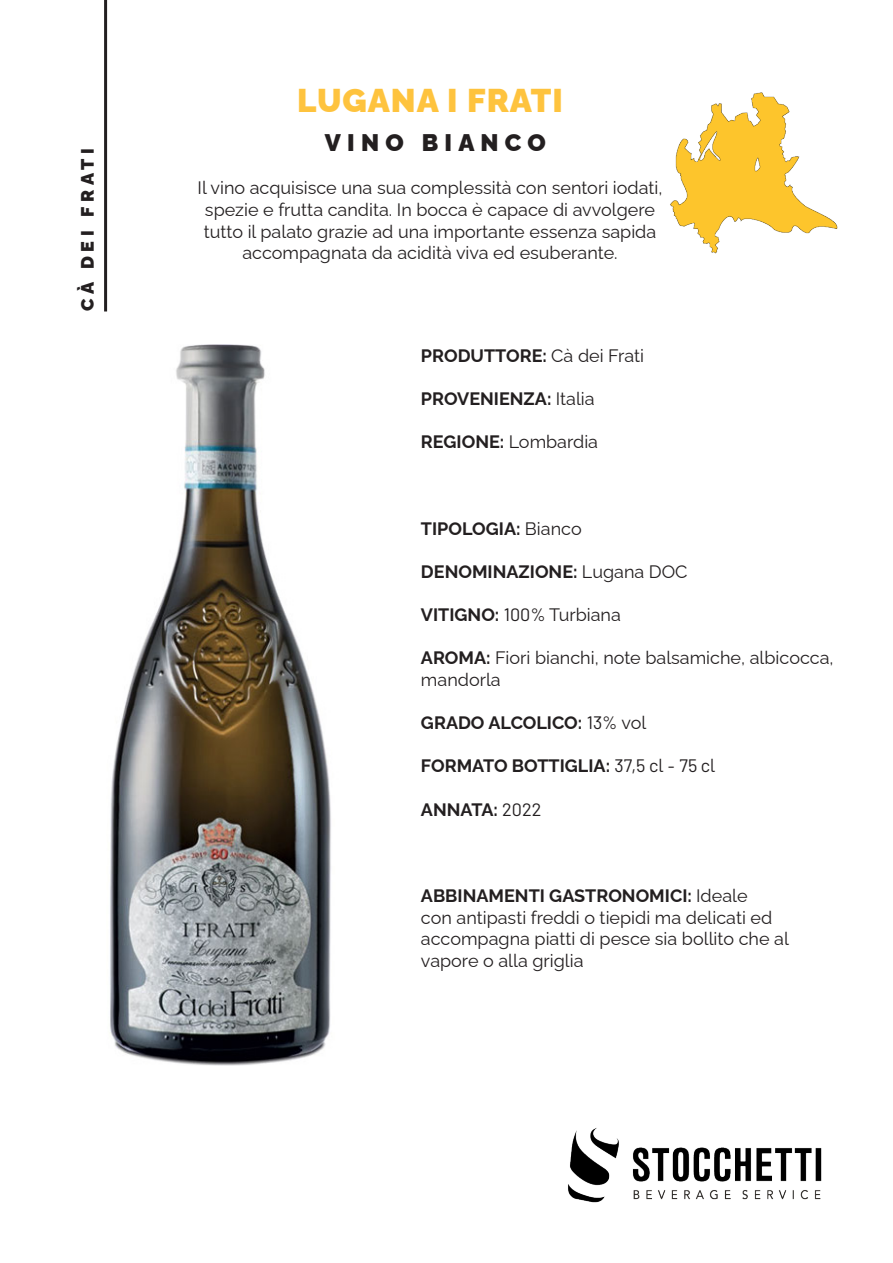
<style>
.page{position:relative;width:893px;height:1263px;background:#fff}
.page>*{position:absolute;margin:0;border:0;box-sizing:border-box;transform-origin:0 0}
.t1{font:900 33px "Raleway";letter-spacing:.03em;color:#fec33e}
.t2{font:900 24px "Raleway";letter-spacing:.26em;color:#231f20}
.t3{font:18px/21.6px "Raleway";color:#231f20}
.t4{font:700 18px "Raleway";color:#231f20}
.t5{font:900 18px "Raleway";letter-spacing:.26em;color:#231f20}
.s1{font-weight:400}
.s2{font-weight:700}
.s3{font-family:"Barlow";font-weight:400}
</style>
<div class="page">
<img style="left:568px;top:1128px;width:254px;height:75px">
<img style="left:110px;top:345px;width:221px;height:720px">
<hr style="left:104px;top:0;width:3px;height:311px;background:#231f20">
<img style="left:670px;top:92px;width:168px;height:162px">
<p class="t5" style="left:73px;top:311px;width:164px;rotate:-90deg">CÀ DEI FRATI</p>
<p class="t1" style="left:297px;top:74px;width:267px">LUGANA I FRATI</p>
<p class="t2" style="left:325px;top:124px;width:222px">VINO BIANCO</p>
<p class="t3" style="left:198px;top:175px;width:466px;text-align:center">Il vino acquisisce una sua complessità con sentori iodati, spezie e frutta candita. In bocca è capace di avvolgere tutto il palato grazie ad una importante essenza sapida accompagnata da acidità viva ed esuberante.</p>
<p class="t4" style="left:421px;top:341px;width:225px">PRODUTTORE: <span class="s1">Cà dei Frati</span></p>
<p class="t4" style="left:421px;top:384px;width:175px">PROVENIENZA: <span class="s1">Italia</span></p>
<p class="t3" style="left:421px;top:429px;width:179px"><span class="s2">REGIONE:</span> Lombardia</p>
<p class="t4" style="left:421px;top:514px;width:162px">TIPOLOGIA: <span class="s1">Bianco</span></p>
<p class="t4" style="left:421px;top:557px;width:268px">DENOMINAZIONE: <span class="s1">Lugana DOC</span></p>
<p class="t4" style="left:421px;top:600px;width:201px">VITIGNO: <span class="s3">100%</span> <span class="s1">Turbiana</span></p>
<p class="t3" style="left:421px;top:645px;width:414px"><span class="s2">AROMA:</span> Fiori bianchi, note balsamiche, albicocca, mandorla</p>
<p class="t4" style="left:421px;top:708px;width:227px">GRADO ALCOLICO: <span class="s3">13%</span> <span class="s1">vol</span></p>
<p class="t4" style="left:421px;top:752px;width:296px">FORMATO BOTTIGLIA: <span class="s3">37,5 c</span><span class="s1">l -</span> <span class="s3">75 c</span><span class="s1">l</span></p>
<p class="t4" style="left:421px;top:795px;width:122px">ANNATA: <span class="s3">2022</span></p>
<p class="t3" style="left:421px;top:883px;width:369px"><span class="s2">ABBINAMENTI GASTRONOMICI:</span> Ideale<br>con antipasti freddi o tiepidi ma delicati ed accompagna piatti di pesce sia bollito che al vapore o alla griglia</p>
</div>
